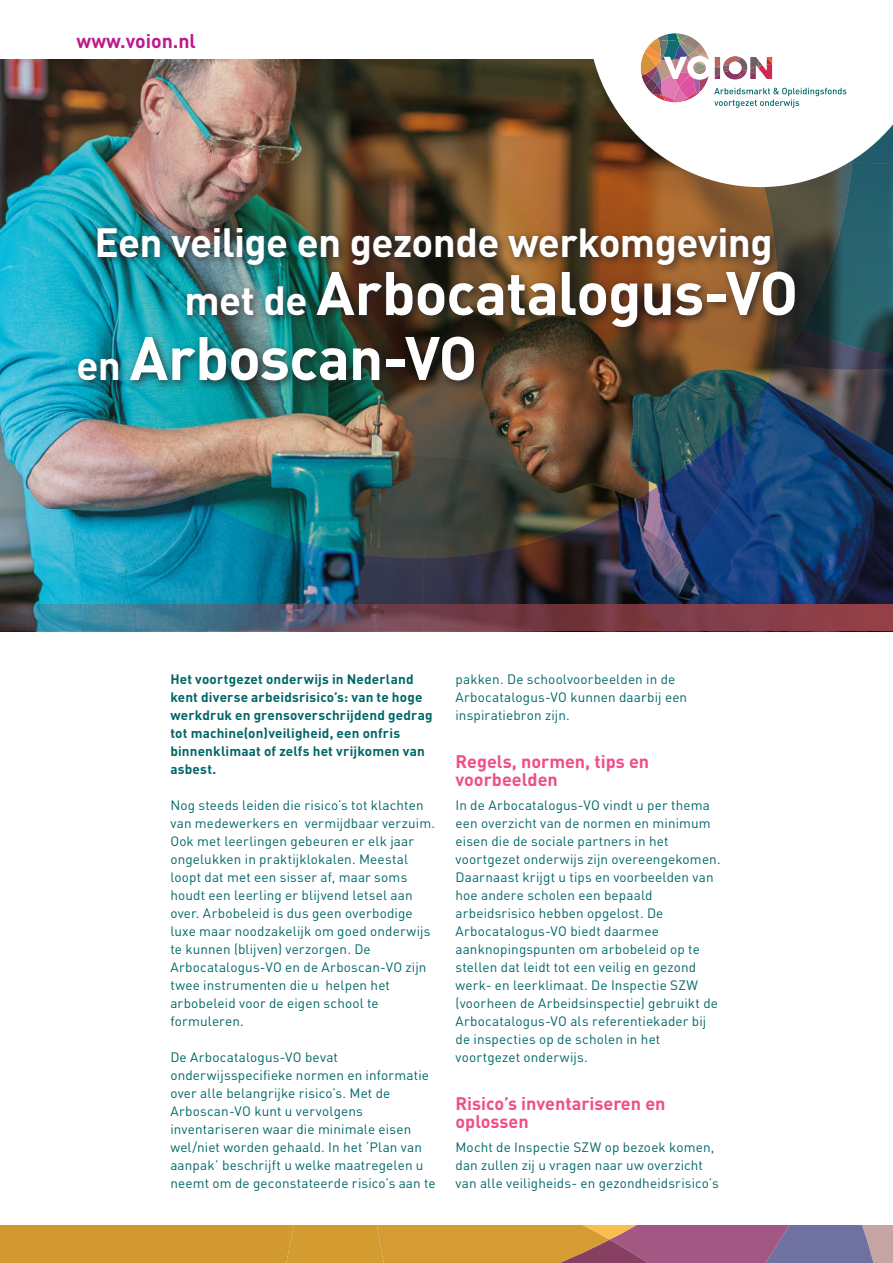
<style>
.page{position:relative;width:893px;height:1263px;background:#fff}
.page>*{position:absolute;margin:0;border:0;box-sizing:border-box;transform-origin:0 0}
.VOI_titel_middel{font:700 60.45px "DIN";letter-spacing:-.015em;color:#fff}
.VOI_titel_middel-2{font:700 40.35px "DIN";letter-spacing:-.015em;color:#fff}
.VOI_internetadres_ac{font:700 19.5px "DIN";color:#bc1b8d}
.Cahier_kop_A{font:700 18px/18px "DIN";color:#ef4e8a}
.Cahier_VOI_platte_te{font:13.5px/18px "DIN";letter-spacing:.01em;color:#006667}
.Cahier_inleiding{font:700 13.5px/18px "DIN";letter-spacing:.01em;color:#006667}
.s1{font-size:40.35px}
</style>
<div class="page">
<svg style="left:0;top:1226px;width:893px;height:37px;background:#be894f"></svg>
<img style="left:0;top:33px;width:893px;height:571px">
<svg style="left:0;top:604px;width:893px;height:27px;background:#66505f"></svg>
<div style="left:74px;top:222px;width:731px;height:169px;background:#231f20;opacity:.75"></div>
<p class="VOI_internetadres_ac" style="left:77px;top:29px;width:121px">www.voion.nl</p>
<p class="VOI_titel_middel-2" style="left:94px;top:216px;width:680px">Een veilige en gezonde werkomgeving</p>
<p class="VOI_titel_middel" style="left:185px;top:254px;width:615px"><span class="s1">met de</span> Arbocatalogus-VO</p>
<p class="VOI_titel_middel" style="left:77px;top:319px;width:402px"><span class="s1">en</span> Arboscan-VO</p>
<p class="Cahier_inleiding" style="left:170px;top:670px;width:264px">Het voortgezet onderwijs in Nederland kent diverse arbeidsrisico’s: van te hoge werkdruk en grensoverschrijdend gedrag tot machine(on)veiligheid, een onfris binnenklimaat of zelfs het vrijkomen van asbest.</p>
<p class="Cahier_VOI_platte_te" style="left:170px;top:796px;width:266px">Nog steeds leiden die risico’s tot klachten van medewerkers en vermijdbaar verzuim.<br>Ook met leerlingen gebeuren er elk jaar ongelukken in praktijklokalen. Meestal loopt dat met een sisser af, maar soms houdt een leerling er blijvend letsel aan over. Arbobeleid is dus geen overbodige luxe maar noodzakelijk om goed onderwijs te kunnen (blijven) verzorgen. De Arbocatalogus-VO en de Arboscan-VO zijn twee instrumenten die u helpen het arbobeleid voor de eigen school te formuleren.</p>
<p class="Cahier_VOI_platte_te" style="left:170px;top:1048px;width:267px">De Arbocatalogus-VO bevat onderwijsspecifieke normen en informatie over alle belangrijke risico’s. Met de Arboscan-VO kunt u vervolgens inventariseren waar die minimale eisen wel/niet worden gehaald. In het ‘Plan van aanpak’ beschrijft u welke maatregelen u neemt om de geconstateerde risico’s aan te</p>
<p class="Cahier_VOI_platte_te" style="left:455px;top:670px;width:233px">pakken. De schoolvoorbeelden in de<br>Arbocatalogus-VO kunnen daarbij een inspiratiebron zijn.</p>
<p class="Cahier_kop_A" style="left:455px;top:752px;width:195px">Regels, normen, tips en voorbeelden</p>
<p class="Cahier_VOI_platte_te" style="left:455px;top:796px;width:267px">In de Arbocatalogus-VO vindt u per thema een overzicht van de normen en minimum eisen die de sociale partners in het voortgezet onderwijs zijn overeengekomen.<br>Daarnaast krijgt u tips en voorbeelden van hoe andere scholen een bepaald arbeidsrisico hebben opgelost. De Arbocatalogus-VO biedt daarmee aanknopingspunten om arbobeleid op te stellen dat leidt tot een veilig en gezond werk- en leerklimaat. De Inspectie SZW (voorheen de Arbeidsinspectie) gebruikt de Arbocatalogus-VO als referentiekader bij de inspecties op de scholen in het voortgezet onderwijs.</p>
<p class="Cahier_kop_A" style="left:455px;top:1094px;width:212px">Risico’s inventariseren en oplossen</p>
<p class="Cahier_VOI_platte_te" style="left:455px;top:1138px;width:265px">Mocht de Inspectie SZW op bezoek komen, dan zullen zij u vragen naar uw overzicht van alle veiligheids- en gezondheidsrisico’s</p>
</div>
